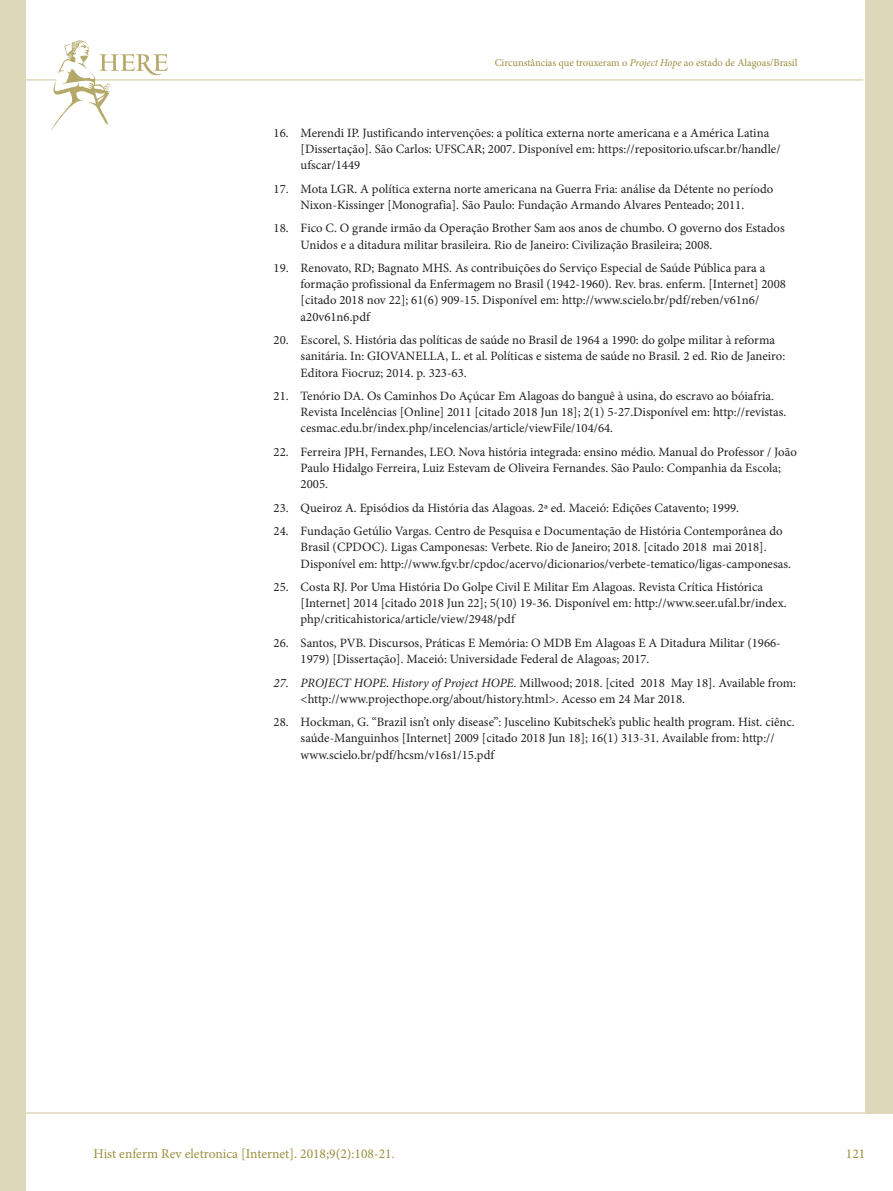
<style>
.page{position:relative;width:893px;height:1191px;background:#fff}
.page>*{position:absolute;margin:0;border:0;box-sizing:border-box;transform-origin:0 0}
.t1{font:13.5px "Minion Pro";color:#9b8f3f}
.t2{font:12.75px/16.2px "Minion Pro";color:#231f20}
.t3{font:10.5px "Minion Pro";letter-spacing:-.005em;color:#9b8f3f}
.s1{font-style:italic}
</style>
<div class="page">
<hr style="left:0;top:1112px;width:893px;height:1px;background:#ded8bb">
<hr style="left:0;top:79px;width:863px;height:2px;background:#ded8bb">
<div style="left:865px;top:0;width:28px;height:1113px;background:#ded8bb"></div>
<div style="left:0;top:0;width:26px;height:1191px;background:#ded8bb"></div>
<svg style="left:50px;top:40px;width:118px;height:91px"></svg>
<p class="t3" style="left:495px;top:56px;width:304px">Circunstâncias que trouxeram o <span class="s1">Project Hope</span> ao estado de Alagoas/Brasil</p>
<p class="t2" style="left:301px;top:125px;width:481px;text-indent:-27px">16. Merendi IP. Justificando intervenções: a política externa norte americana e a América Latina [Dissertação]. São Carlos: UFSCAR; 2007. Disponível em: https://repositorio.ufscar.br/handle/ ufscar/1449</p>
<p class="t2" style="left:274px;top:181px;width:501px;text-align:center">17. Mota LGR. A política externa norte americana na Guerra Fria: análise da Détente no período<br>Nixon-Kissinger [Monografia]. São Paulo: Fundação Armando Alvares Penteado; 2011.</p>
<p class="t2" style="left:301px;top:220px;width:486px;text-indent:-27px">18. Fico C. O grande irmão da Operação Brother Sam aos anos de chumbo. O governo dos Estados<br>Unidos e a ditadura militar brasileira. Rio de Janeiro: Civilização Brasileira; 2008.</p>
<p class="t2" style="left:301px;top:260px;width:487px;text-indent:-27px">19. Renovato, RD; Bagnato MHS. As contribuições do Serviço Especial de Saúde Pública para a formação profissional da Enfermagem no Brasil (1942-1960). Rev. bras. enferm. [Internet] 2008 [citado 2018 nov 22]; 61(6) 909-15. Disponível em: http://www.scielo.br/pdf/reben/v61n6/ a20v61n6.pdf</p>
<p class="t2" style="left:301px;top:332px;width:486px;text-indent:-27px">20. Escorel, S. História das políticas de saúde no Brasil de 1964 a 1990: do golpe militar à reforma sanitária. In: GIOVANELLA, L. et al. Políticas e sistema de saúde no Brasil. 2 ed. Rio de Janeiro:<br>Editora Fiocruz; 2014. p. 323-63.</p>
<p class="t2" style="left:301px;top:388px;width:487px;text-indent:-27px">21. Tenório DA. Os Caminhos Do Açúcar Em Alagoas do banguê à usina, do escravo ao bóiafria.<br>Revista Incelências [Online] 2011 [citado 2018 Jun 18]; 2(1) 5-27.Disponível em: http://revistas. cesmac.edu.br/index.php/incelencias/article/viewFile/104/64.</p>
<p class="t2" style="left:301px;top:444px;width:498px;text-indent:-27px">22. Ferreira JPH, Fernandes, LEO. Nova história integrada: ensino médio. Manual do Professor / João<br>Paulo Hidalgo Ferreira, Luiz Estevam de Oliveira Fernandes. São Paulo: Companhia da Escola;<br>2005.</p>
<p class="t2" style="left:274px;top:499px;width:467px">23. Queiroz A. Episódios da História das Alagoas. 2ª ed. Maceió: Edições Catavento; 1999.</p>
<p class="t2" style="left:301px;top:523px;width:492px;text-indent:-27px">24. Fundação Getúlio Vargas. Centro de Pesquisa e Documentação de História Contemporânea do<br>Brasil (CPDOC). Ligas Camponesas: Verbete. Rio de Janeiro; 2018. [citado 2018 mai 2018].<br>Disponível em: http://www.fgv.br/cpdoc/acervo/dicionarios/verbete-tematico/ligas-camponesas.</p>
<p class="t2" style="left:301px;top:579px;width:487px;text-indent:-27px">25. Costa RJ. Por Uma História Do Golpe Civil E Militar Em Alagoas. Revista Crítica Histórica [Internet] 2014 [citado 2018 Jun 22]; 5(10) 19-36. Disponível em: http://www.seer.ufal.br/index. php/criticahistorica/article/view/2948/pdf</p>
<p class="t2" style="left:301px;top:635px;width:482px;text-indent:-27px">26. Santos, PVB. Discursos, Práticas E Memória: O MDB Em Alagoas E A Ditadura Militar (1966-<br>1979) [Dissertação]. Maceió: Universidade Federal de Alagoas; 2017.</p>
<p class="t2" style="left:301px;top:674px;width:497px;text-indent:-27px"><span class="s1">27. PROJECT HOPE</span>. <span class="s1">History of Project HOPE.</span> Millwood; 2018. [cited 2018 May 18]. Available from: &lt;http://www.projecthope.org/about/history.html&gt;. Acesso em 24 Mar 2018.</p>
<p class="t2" style="left:301px;top:714px;width:496px;text-indent:-27px">28. Hockman, G. “Brazil isn’t only disease”: Juscelino Kubitschek’s public health program. Hist. ciênc. saúde-Manguinhos [Internet] 2009 [citado 2018 Jun 18]; 16(1) 313-31. Available from: http:// www.scielo.br/pdf/hcsm/v16s1/15.pdf</p>
<p class="t1" style="left:94px;top:1144px;width:303px">Hist enferm Rev eletronica [Internet]. 2018;9(2):108-21.</p>
<p class="t1" style="left:846px;top:1144px;width:21px">121</p>
</div>
